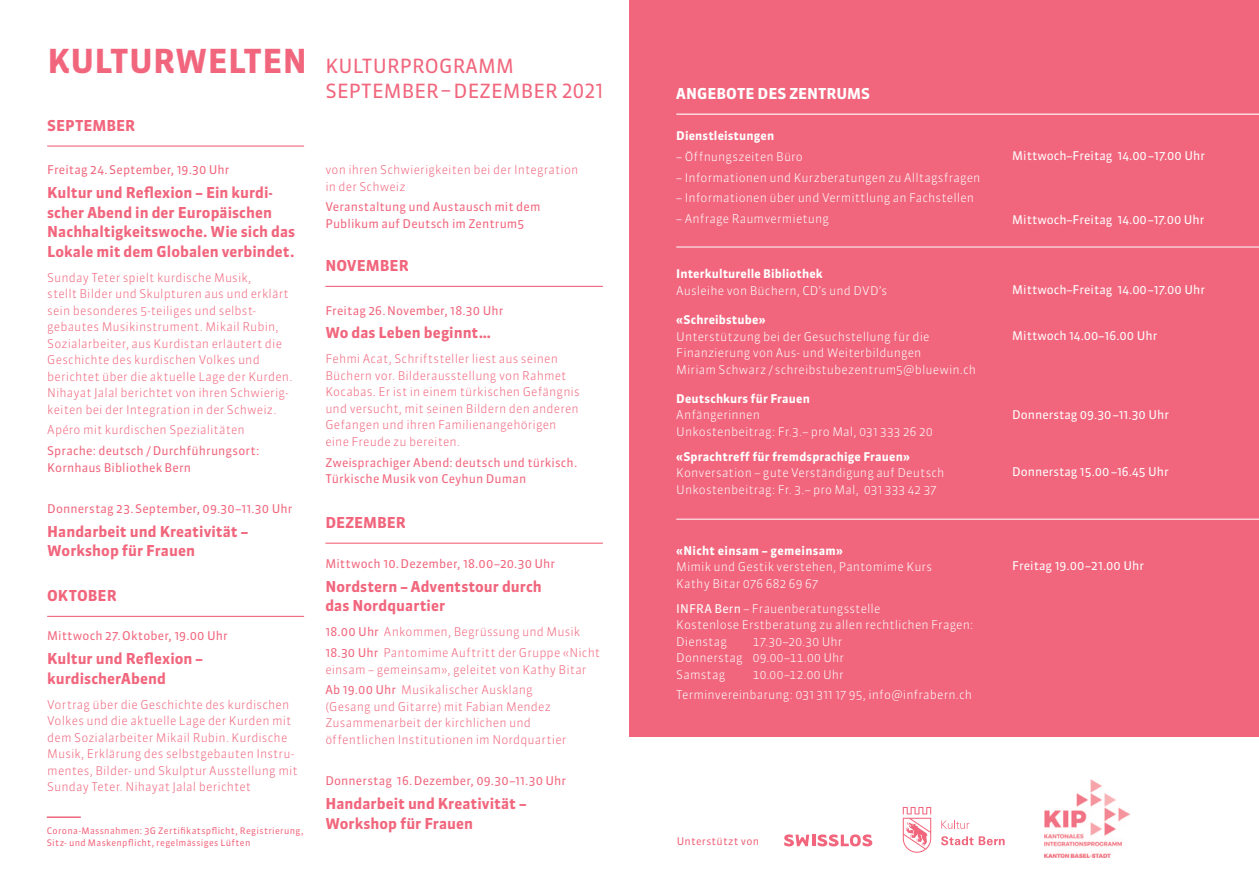
<style>
.page{position:relative;width:1259px;height:893px;background:#fff}
.page>*{position:absolute;margin:0;border:0;box-sizing:border-box;transform-origin:0 0}
.t1{font:700 33px "Sanuk OT";letter-spacing:.01em;color:#f1667d}
.t2{font:19.5px "Sanuk OT";letter-spacing:.01em;color:#f1667d}
.t3{font:700 15px/19.5px "Sanuk OT";letter-spacing:.005em;color:#f1667d}
.t4{font:700 15px "Sanuk OT";color:#fff}
.t5{font:300 12px/16.5px "Sanuk OT";letter-spacing:.01em;color:#f1667d}
.t6{font:300 12px/16.5px "Sanuk OT";letter-spacing:.01em;color:#fff}
.t7{font:12px/16.5px "Sanuk OT";letter-spacing:.01em;color:#f1667d}
.t8{font:12px "Sanuk OT";color:#fff}
.t9{font:700 12px "Sanuk OT";letter-spacing:.02em;color:#fff}
.t10{font:10.5px "Sanuk OT";letter-spacing:.025em;color:#f1667d}
.t11{font:9px/12px "Sanuk OT";letter-spacing:.035em;color:#f1667d}
.s1{font-weight:400}
.s2{font-weight:700}
</style>
<div class="page">
<div style="left:629px;top:0;width:630px;height:736px;background:#f1667d"></div>
<hr style="left:676px;top:114px;width:583px;height:1px;background:#fff">
<hr style="left:47px;top:145px;width:257px;height:2px;background:#f1667d">
<hr style="left:47px;top:616px;width:257px;height:1px;background:#f1667d">
<hr style="left:325px;top:286px;width:278px;height:1px;background:#f1667d">
<hr style="left:325px;top:543px;width:278px;height:1px;background:#f1667d">
<img style="left:1044px;top:780px;width:85px;height:77px">
<svg style="left:902px;top:807px;width:29px;height:46px"></svg>
<svg style="left:941px;top:836px;width:63px;height:9px"></svg>
<svg style="left:941px;top:820px;width:28px;height:9px"></svg>
<svg style="left:784px;top:834px;width:89px;height:13px"></svg>
<hr style="left:47px;top:816px;width:34px;height:2px;background:#f1667d">
<hr style="left:676px;top:247px;width:583px;height:1px;background:#fff">
<hr style="left:676px;top:519px;width:583px;height:1px;background:#fff">
<p class="t1" style="left:47px;top:40px;width:261px">KULTURWELTEN</p>
<p class="t2" style="left:325px;top:54px;width:190px">KULTURPROGRAMM</p>
<p class="t2" style="left:325px;top:79px;width:279px">SEPTEMBER–DEZEMBER 2021</p>
<p class="t4" style="left:676px;top:84px;width:195px">ANGEBOTE DES ZENTRUMS</p>
<p class="t9" style="left:676px;top:128px;width:99px">Dienstleistungen</p>
<p class="t6" style="left:676px;top:148px;width:128px">– Öffnungszeiten Büro</p>
<p class="t6" style="left:676px;top:169px;width:306px">– Informationen und Kurzberatungen zu Alltagsfragen</p>
<p class="t6" style="left:676px;top:190px;width:299px">– Informationen über und Vermittlung an Fachstellen</p>
<p class="t6" style="left:676px;top:211px;width:154px">– Anfrage Raumvermietung</p>
<p class="t3" style="left:47px;top:115px;width:89px">SEPTEMBER</p>
<p class="t7" style="left:47px;top:162px;width:184px">Freitag 24.September, 19.30 Uhr</p>
<p class="t3" style="left:47px;top:183px;width:250px">Kultur und Reflexion – Ein kurdi&shy;scher Abend in der Europäischen Nachhaltigkeitswoche. Wie sich das Lokale mit dem Globalen verbindet.</p>
<p class="t5" style="left:47px;top:269px;width:247px">Sunday Teter spielt kurdische Musik,<br>stellt Bilder und Skulpturen aus und erklärt sein besonderes 5-teiliges und selbst&shy;gebautes Musikinstrument. Mikail Rubin, Sozialarbeiter, aus Kurdistan erläutert die Geschichte des kurdischen Volkes und berichtet über die aktuelle Lage der Kurden.<br>Nihayat Jalal berichtet von ihren Schwierig&shy;keiten bei der Integration in der Schweiz.</p>
<p class="t5" style="left:47px;top:422px;width:199px">Apéro mit kurdischen Spezialitäten</p>
<p class="t7" style="left:47px;top:443px;width:214px">Sprache: deutsch / Durchführungsort:<br>Kornhaus Bibliothek Bern</p>
<p class="t7" style="left:47px;top:501px;width:247px">Donnerstag 23.September, 09.30–11.30 Uhr</p>
<p class="t3" style="left:47px;top:522px;width:203px">Handarbeit und Kreativität –<br>Workshop für Frauen</p>
<p class="t3" style="left:47px;top:586px;width:71px">OKTOBER</p>
<p class="t7" style="left:47px;top:628px;width:182px">Mittwoch 27.Oktober, 19.00 Uhr</p>
<p class="t3" style="left:47px;top:649px;width:157px">Kultur und Reflexion – kurdischerAbend</p>
<p class="t5" style="left:47px;top:696px;width:252px">Vortrag über die Geschichte des kurdischen Volkes und die aktuelle Lage der Kurden mit dem Sozialarbeiter Mikail Rubin. Kurdische Musik, Erklärung des selbstgebauten Instru&shy;mentes, Bilder- und Skulptur Ausstellung mit Sunday Teter. Nihayat Jalal berichtet</p>
<p class="t5" style="left:325px;top:162px;width:255px">von ihren Schwierigkeiten bei der Integration in der Schweiz</p>
<p class="t7" style="left:325px;top:199px;width:217px">Veranstaltung und Austausch mit dem<br>Publikum auf Deutsch im Zentrum5</p>
<p class="t3" style="left:325px;top:256px;width:85px">NOVEMBER</p>
<p class="t7" style="left:325px;top:302px;width:179px">Freitag 26.November, 18.30 Uhr</p>
<p class="t3" style="left:325px;top:323px;width:167px">Wo das Leben beginnt…</p>
<p class="t5" style="left:325px;top:351px;width:256px">Fehmi Acat, Schriftsteller liest aus seinen Büchern vor. Bilderausstellung von Rahmet KocabaS. Er ist in einem türkischen Gefängnis und versucht, mit seinen Bildern den anderen Gefangen und ihren Familienangehörigen eine Freude zu bereiten.</p>
<p class="t7" style="left:325px;top:454px;width:253px">Zweisprachiger Abend: deutsch und türkisch.<br>Türkische Musik von Ceyhun Duman</p>
<p class="t3" style="left:325px;top:513px;width:82px">DEZEMBER</p>
<p class="t7" style="left:325px;top:555px;width:231px">Mittwoch 10.Dezember, 18.00–20.30 Uhr</p>
<p class="t3" style="left:325px;top:577px;width:218px">Nordstern – Adventstour durch das Nordquartier</p>
<p class="t5" style="left:325px;top:624px;width:256px"><span class="s1">18.00 Uhr</span> Ankommen, Begrüssung und Musik</p>
<p class="t5" style="left:325px;top:644px;width:276px"><span class="s1">18.30 Uhr</span> Pantomime Auftritt der Gruppe «Nicht einsam – gemeinsam», geleitet von Kathy Bitar</p>
<p class="t5" style="left:325px;top:682px;width:242px"><span class="s1">Ab 19.00 Uhr</span> Musikalischer Ausklang (Gesang und Gitarre) mit Fabian Mendez Zusammenarbeit der kirchlichen und öffentlichen Institutionen im Nordquartier</p>
<p class="t7" style="left:325px;top:773px;width:242px">Donnerstag 16.Dezember, 09.30–11.30 Uhr</p>
<p class="t3" style="left:325px;top:794px;width:203px">Handarbeit und Kreativität –<br>Workshop für Frauen</p>
<p class="t6" style="left:676px;top:266px;width:212px"><span class="s2">Interkulturelle Bibliothek<br></span>Ausleihe von Büchern, CD’s und DVD’s</p>
<p class="t6" style="left:676px;top:311px;width:301px"><span class="s2">«Schreibstube»<br></span>Unterstützung bei der Gesuchstellung für die Finanzierung von Aus- und Weiterbildungen<br>Miriam Schwarz / schreibstubezentrum5@bluewin.ch</p>
<p class="t6" style="left:676px;top:390px;width:258px"><span class="s2">Deutschkurs für Frauen<br></span>Anfängerinnen<br>Unkostenbeitrag: Fr.3.– pro Mal, 031 333 26 20</p>
<p class="t6" style="left:676px;top:448px;width:270px"><span class="s2">«Sprachtreff für fremdsprachige Frauen»<br></span>Konversation – gute Verständigung auf Deutsch<br>Unkostenbeitrag: Fr. 3.– pro Mal, 031 333 42 37</p>
<p class="t9" style="left:676px;top:543px;width:168px">«Nicht einsam – gemeinsam»</p>
<p class="t6" style="left:676px;top:558px;width:257px">Mimik und Gestik verstehen, Pantomime Kurs<br>Kathy Bitar 076 682 69 67</p>
<p class="t6" style="left:676px;top:600px;width:298px"><span class="s1">INFRA Bern</span> – Frauenberatungsstelle<br>Kostenlose Erstberatung zu allen rechtlichen Fragen:<br>Dienstag</p>
<p class="t6" style="left:676px;top:633px;width:169px;text-indent:76px">17.30–20.30 Uhr<br>Donnerstag 09.00–11.00 Uhr<br>Samstag</p>
<p class="t6" style="left:753px;top:666px;width:92px">10.00–12.00 Uhr</p>
<p class="t6" style="left:676px;top:687px;width:297px">Terminvereinbarung: 031 311 17 95, info@infrabern.ch</p>
<p class="t11" style="left:47px;top:825px;width:258px">Corona-Massnahmen: 3G Zertifikatspflicht, Registrierung,<br>Sitz- und Maskenpflicht, regelmässiges Lüften</p>
<p class="t10" style="left:676px;top:834px;width:84px">Unterstützt von</p>
<p class="t8" style="left:1012px;top:148px;width:194px">Mittwoch–Freitag 14.00–17.00 Uhr</p>
<p class="t8" style="left:1012px;top:212px;width:194px">Mittwoch–Freitag 14.00–17.00 Uhr</p>
<p class="t8" style="left:1012px;top:282px;width:194px">Mittwoch–Freitag 14.00–17.00 Uhr</p>
<p class="t8" style="left:1012px;top:328px;width:147px">Mittwoch 14.00–16.00 Uhr</p>
<p class="t8" style="left:1012px;top:407px;width:158px">Donnerstag 09.30–11.30 Uhr</p>
<p class="t8" style="left:1012px;top:465px;width:158px">Donnerstag 15.00 –16.45 Uhr</p>
<p class="t8" style="left:1012px;top:559px;width:133px">Freitag 19.00–21.00 Uhr</p>
</div>
